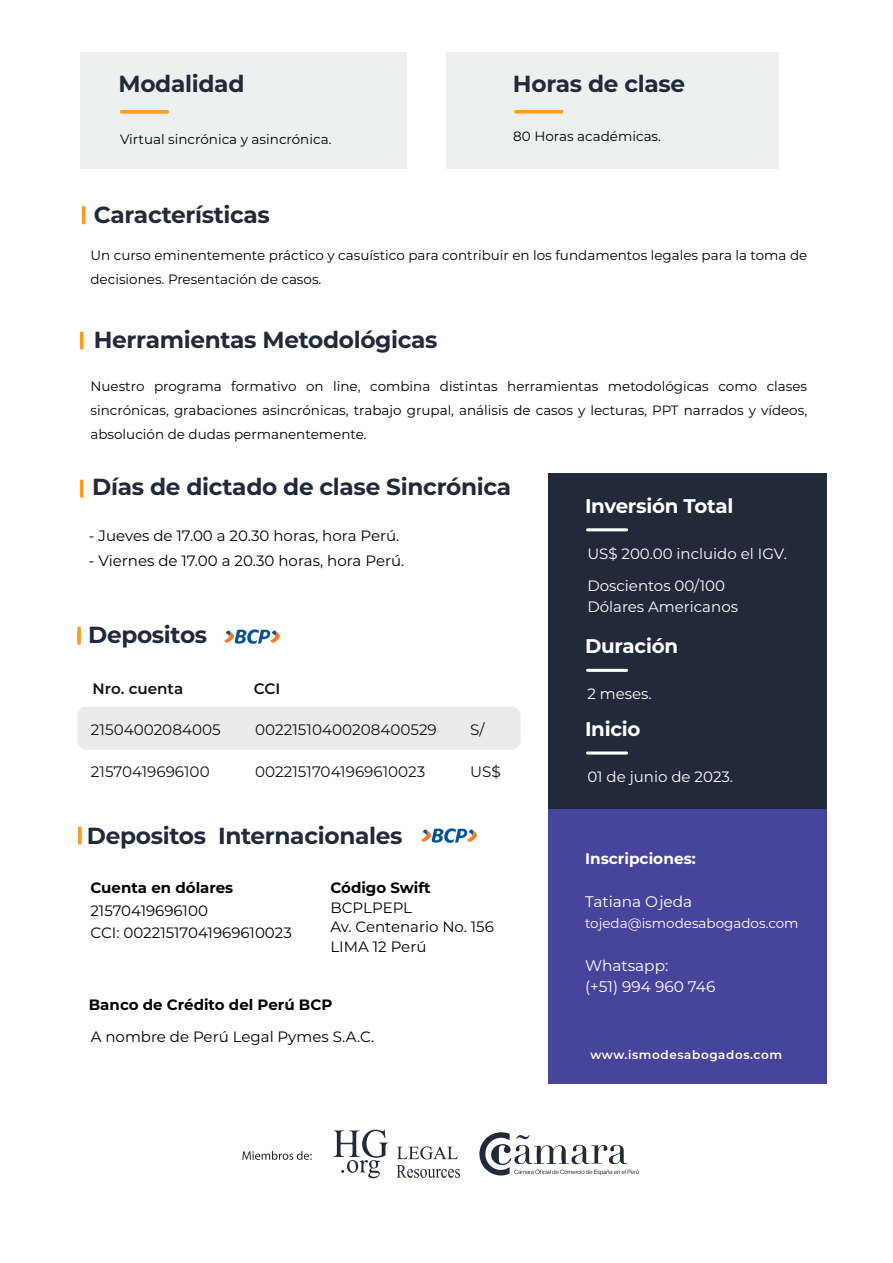
<style>
.page{position:relative;width:893px;height:1263px;background:#fff}
.page>*{position:absolute;margin:0;border:0;box-sizing:border-box;transform-origin:0 0}
.t1{font:700 23.25px "Montserrat";letter-spacing:-.015em;color:#222938}
.t2{font:700 19.8px "Montserrat";letter-spacing:-.015em;color:#fff}
.t3{font:15.3px/21.5px "Montserrat";color:#fff}
.t4{font:700 15.3px "Montserrat";color:#fff}
.t5{font:15.15px "Montserrat";color:#101315}
.t6{font:600 15.15px "Montserrat";color:#101315}
.t7{font:15px/19.5px "Montserrat";color:#000001}
.t8{font:15px/32.2px "Montserrat";color:#fff}
.t9{font:700 15px "Montserrat";color:#000001}
.t10{font:13.5px/24px "Montserrat";color:#000001}
.t11{font:13.5px "Montserrat";color:#fff}
.t12{font:600 12px "Montserrat";letter-spacing:.05em;color:#fff}
</style>
<div class="page">
<div style="left:77px;top:707px;width:444px;height:43px;background:#ebebec;border-radius:9px"></div>
<img style="left:224px;top:629px;width:56px;height:15px">
<div style="left:549px;top:809px;width:278px;height:275px;background:#47449c"></div>
<div style="left:80px;top:52px;width:327px;height:117px;background:#eef0ef"></div>
<div style="left:446px;top:52px;width:333px;height:117px;background:#eef0ef"></div>
<svg style="left:120px;top:110px;width:49px;height:4px"></svg>
<hr style="left:82px;top:206px;width:3px;height:18px;background:#f89c23;border-radius:2px">
<svg style="left:514px;top:110px;width:49px;height:4px"></svg>
<div style="left:549px;top:473px;width:278px;height:336px;background:#222938"></div>
<hr style="left:586px;top:528px;width:42px;height:3px;background:#fff;border-radius:2px">
<hr style="left:586px;top:669px;width:42px;height:3px;background:#fff;border-radius:2px">
<hr style="left:586px;top:751px;width:42px;height:3px;background:#fff;border-radius:2px">
<svg style="left:78px;top:826px;width:4px;height:19px"></svg>
<svg style="left:77px;top:626px;width:4px;height:19px"></svg>
<img style="left:421px;top:828px;width:56px;height:15px">
<svg style="left:80px;top:331px;width:4px;height:19px"></svg>
<svg style="left:80px;top:479px;width:4px;height:19px"></svg>
<svg style="left:479px;top:1132px;width:159px;height:43px"></svg>
<svg style="left:333px;top:1129px;width:55px;height:50px"></svg>
<svg style="left:396px;top:1146px;width:64px;height:32px"></svg>
<svg style="left:242px;top:1151px;width:70px;height:9px"></svg>
<h1 class="t1" style="left:119px;top:67px;width:127px">Modalidad</h1>
<p class="t10" style="left:120px;top:127px;width:213px">Virtual sincrónica y asincrónica.</p>
<h1 class="t1" style="left:94px;top:198px;width:178px">Características</h1>
<h1 class="t1" style="left:513px;top:67px;width:174px">Horas de clase</h1>
<p class="t10" style="left:513px;top:124px;width:149px">80 Horas académicas.</p>
<p class="t10" style="left:90px;top:243px;width:718px">Un curso eminentemente práctico y casuístico para contribuir en los fundamentos legales para la toma de decisiones. Presentación de casos.</p>
<h1 class="t1" style="left:94px;top:323px;width:345px">Herramientas Metodológicas</h1>
<p class="t10" style="left:90px;top:374px;width:718px;text-align:justify">Nuestro programa formativo on line, combina distintas herramientas metodológicas como clases sincrónicas, grabaciones asincrónicas, trabajo grupal, análisis de casos y lecturas, PPT narrados y vídeos, absolución de dudas permanentemente.</p>
<h1 class="t1" style="left:92px;top:470px;width:420px">Días de dictado de clase Sincrónica</h1>
<p class="t7" style="left:89px;top:525px;width:312px">- Jueves de 17.00 a 20.30 horas, hora Perú.</p>
<p class="t7" style="left:89px;top:551px;width:317px">- Viernes de 17.00 a 20.30 horas, hora Perú.</p>
<h1 class="t1" style="left:88px;top:618px;width:121px">Depositos</h1>
<p class="t6" style="left:93px;top:678px;width:92px">Nro. cuenta</p>
<p class="t6" style="left:254px;top:678px;width:28px">CCI</p>
<p class="t5" style="left:91px;top:719px;width:131px">21504002084005</p>
<p class="t5" style="left:255px;top:719px;width:183px">00221510400208400529</p>
<p class="t5" style="left:470px;top:719px;width:16px">S/</p>
<p class="t5" style="left:91px;top:761px;width:120px">21570419696100</p>
<p class="t5" style="left:255px;top:761px;width:172px">00221517041969610023</p>
<p class="t5" style="left:470px;top:761px;width:32px">US$</p>
<h1 class="t1" style="left:87px;top:818px;width:317px">Depositos Internacionales</h1>
<p class="t9" style="left:90px;top:877px;width:144px">Cuenta en dólares</p>
<p class="t7" style="left:90px;top:899px;width:203px;line-height:22.5px">21570419696100<br>CCI: 00221517041969610023</p>
<p class="t9" style="left:330px;top:877px;width:102px">Código Swift</p>
<p class="t7" style="left:330px;top:897px;width:165px">BCPLPEPL<br>Av. Centenario No. 156<br>LIMA 12 Perú</p>
<p class="t9" style="left:89px;top:994px;width:245px">Banco de Crédito del Perú BCP</p>
<p class="t7" style="left:91px;top:1026px;width:285px">A nombre de Perú Legal Pymes S.A.C.</p>
<h2 class="t2" style="left:585px;top:491px;width:150px">Inversión Total</h2>
<p class="t8" style="left:587px;top:537px;width:201px">US$ 200.00 incluido el IGV.<br>Doscientos 00/100</p>
<p class="t8" style="left:587px;top:590px;width:152px">Dólares Americanos</p>
<h2 class="t2" style="left:585px;top:632px;width:95px">Duración</h2>
<p class="t8" style="left:587px;top:677px;width:66px">2 meses.</p>
<h2 class="t2" style="left:585px;top:715px;width:57px">Inicio</h2>
<p class="t8" style="left:587px;top:760px;width:147px">01 de junio de 2023.</p>
<p class="t4" style="left:585px;top:847px;width:112px">Inscripciones:</p>
<p class="t3" style="left:585px;top:890px;width:109px">Tatiana Ojeda</p>
<p class="t11" style="left:585px;top:914px;width:215px">tojeda@ismodesabogados.com</p>
<p class="t3" style="left:585px;top:954px;width:132px">Whatsapp:<br>(+51) 994 960 746</p>
<p class="t12" style="left:590px;top:1046px;width:193px">www.ismodesabogados.com</p>
</div>
